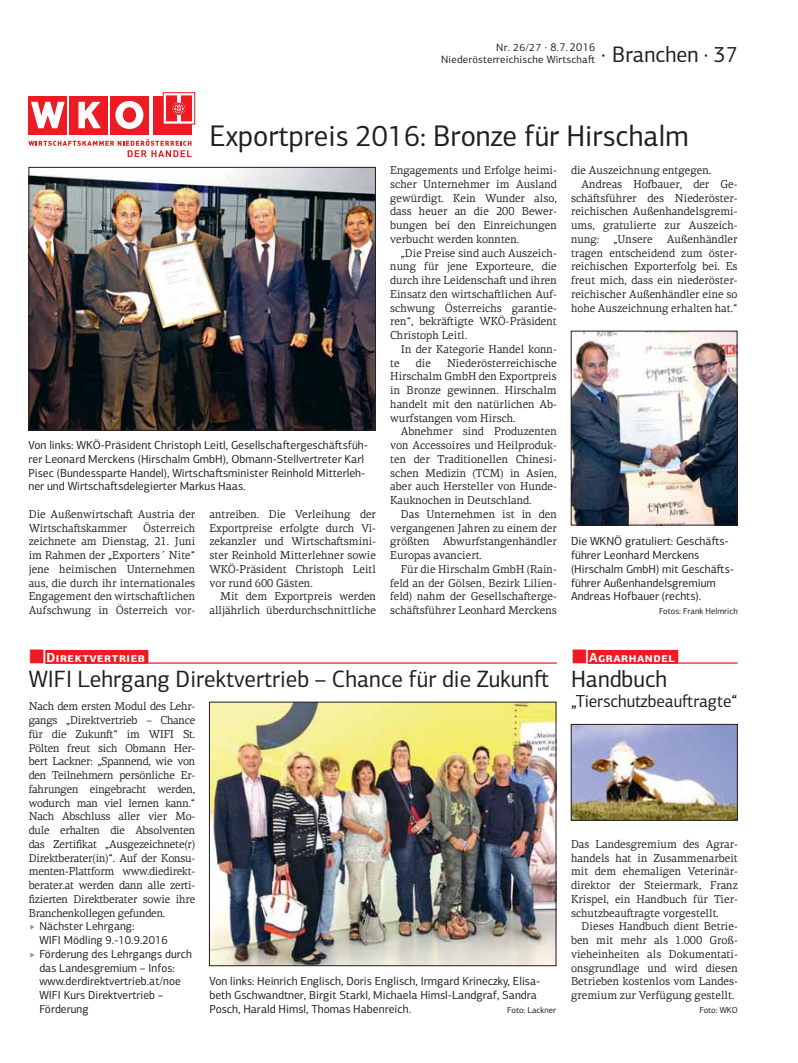
<style>
.page{position:relative;width:798px;height:1063px;background:#fff}
.page>*{position:absolute;margin:0;border:0;box-sizing:border-box;transform-origin:0 0}
.t1{font:30px "PF Centro Sans Pro";color:#231f20;scale:.96 1}
.t2{font:23.75px "PF Centro Sans Pro";color:#231f20;scale:.96 1}
.t3{font:22.5px "PF Centro Sans Pro";color:#231f20;scale:.96 1}
.t4{font:17.5px "PF Centro Sans Pro";letter-spacing:-.005em;color:#231f20;scale:.96 1}
.t5{font:700 13.12px "PF Centro Sans Pro";letter-spacing:.04em;color:#fff}
.t6{font:11.75px/13.8px "PF Centro Sans Pro";color:#231f20}
.t7{font:11.75px/13.8px "PF Centro Sans Pro";color:#231f20;scale:.96 1}
.t8{font:11.5px/13.8px "PF Centro Serif Pro";color:#231f20;text-align:justify;scale:.96 1}
.t9{font:11.5px "PF Centro Sans Pro";color:#231f20;scale:.96 1}
.t10{font:10.62px "PF Centro Sans Pro";letter-spacing:.02em;color:#231f20}
.t11{font:8.75px "PF Centro Sans Pro";color:#231f20}
.s1{font-size:10.62px}
</style>
<div class="page">
<div style="left:110px;top:96px;width:39px;height:39px;background:#ed1c24"></div>
<div style="left:69px;top:96px;width:39px;height:39px;background:#ed1c24"></div>
<svg style="left:78px;top:102px;width:23px;height:26px"></svg>
<div style="left:28px;top:96px;width:39px;height:39px;background:#ed1c24"></div>
<svg style="left:31px;top:102px;width:34px;height:26px"></svg>
<svg style="left:115px;top:101px;width:28px;height:28px"></svg>
<div style="left:123px;top:108px;width:12px;height:14px;background:#ed1c24;border-radius:50%"></div>
<div style="left:123px;top:107px;width:13px;height:15px;border:1px solid #ed1c24;border-radius:50%"></div>
<div style="left:153px;top:96px;width:38px;height:39px;background:#ed1c24"></div>
<svg style="left:165px;top:95px;width:27px;height:28px"></svg>
<div style="left:163px;top:92px;width:32px;height:33px;border:1px solid #ed1c24"></div>
<div style="left:166px;top:96px;width:10px;height:25px;background:#ed1c24"></div>
<div style="left:181px;top:96px;width:10px;height:25px;background:#ed1c24"></div>
<div style="left:173px;top:103px;width:12px;height:12px;border:1px solid #ed1c24;border-radius:50%"></div>
<svg style="left:173px;top:103px;width:11px;height:11px"></svg>
<svg style="left:28px;top:139px;width:163px;height:18px"></svg>
<div style="left:45px;top:650px;width:103px;height:14px;background:#ed1c24"></div>
<hr style="left:45px;top:662px;width:511px;height:2px;background:#ed1c24">
<img style="left:211px;top:704px;width:343px;height:260px">
<div style="left:209px;top:702px;width:347px;height:264px;border:1px solid #231f20"></div>
<img style="left:572px;top:333px;width:163px;height:190px">
<div style="left:570px;top:331px;width:167px;height:194px;border:1px solid #231f20"></div>
<img style="left:31px;top:169px;width:342px;height:259px">
<div style="left:29px;top:167px;width:346px;height:263px;border:1px solid #231f20"></div>
<div style="left:587px;top:650px;width:91px;height:14px;background:#ed1c24"></div>
<hr style="left:587px;top:662px;width:150px;height:2px;background:#ed1c24">
<img style="left:572px;top:726px;width:163px;height:92px">
<div style="left:570px;top:724px;width:167px;height:96px;border:1px solid #231f20"></div>
<p class="t9" style="left:496px;top:43px;width:104px"><span class="s1">Nr. 26/27</span> · 8.7. 2016</p>
<p class="t10" style="left:441px;top:55px;width:155px">Niederösterreichische Wirtscha-</p>
<h3 class="t3" style="left:601px;top:46px;width:144px">· Branchen · 37</h3>
<h1 class="t1" style="left:209px;top:125px;width:500px">Exportpreis 2016: Bronze für Hirschalm</h1>
<p class="t6" style="left:28px;top:440px;width:341px">Von links: WKÖ-Präsident Christoph Leitl, Gesellscha-ergeschä-sfüh&shy;rer Leonard Merckens (Hirschalm GmbH), Obmann-Stellvertreter Karl Pisec (Bundessparte Handel), Wirtscha-sminister Reinhold Mitterleh&shy;ner und Wirtscha-sdelegierter Markus Haas.</p>
<p class="t8" style="left:29px;top:508px;width:175px">Die Außenwirtscha- Austria der<br>Wirtscha-skammer</p>
<p class="t8" style="left:29px;top:522px;width:175px;text-indent:114px">Österreich zeichnete am Dienstag, 21. Juni im Rahmen der „Exporters´ Nite“ jene heimischen Unternehmen aus, die durch ihr internationales Engagement den wirtscha-lichen Aufschwung in Österreich vor-</p>
<p class="t8" style="left:209px;top:508px;width:175px">antreiben. Die Verleihung der Exportpreise erfolgte durch Vi&shy;zekanzler und Wirtscha-smini&shy;ster Reinhold Mitterlehner sowie WKÖ-Präsident Christoph Leitl vor rund 600 Gästen.</p>
<p class="t8" style="left:209px;top:591px;width:175px;text-align:right">Mit dem Exportpreis werden alljährlich überdurchschnittliche</p>
<p class="t8" style="left:390px;top:165px;width:175px">Engagements und Erfolge heimi&shy;scher Unternehmer im Ausland gewürdigt. Kein Wunder also, dass heuer an die 200 Bewer&shy;bungen bei den Einreichungen verbucht werden konnten.</p>
<p class="t8" style="left:390px;top:247px;width:175px;text-indent:11px">„Die Preise sind auch Auszeich&shy;nung für jene Exporteure, die durch ihre Leidenscha- und ihren Einsatz den wirtscha-lichen Auf&shy;schwung Österreichs garantie&shy;ren“, bekrä-igte WKÖ-Präsident Christoph Leitl.</p>
<p class="t8" style="left:401px;top:343px;width:164px">In der Kategorie Handel konn-</p>
<p class="t8" style="left:390px;top:357px;width:11px">te</p>
<p class="t8" style="left:415px;top:357px;width:17px">die</p>
<p class="t8" style="left:390px;top:357px;width:175px;text-indent:57px">Niederösterreichische Hirschalm GmbH den Exportpreis in Bronze gewinnen. Hirschalm handelt mit den natürlichen Ab&shy;wurfstangen vom Hirsch.</p>
<p class="t8" style="left:390px;top:426px;width:175px;text-indent:11px">Abnehmer sind Produzenten von Accessoires und Heilproduk&shy;ten der Traditionellen Chinesi&shy;schen Medizin (TCM) in Asien, aber auch Hersteller von Hunde-Kauknochen in Deutschland.</p>
<p class="t8" style="left:390px;top:508px;width:175px;text-indent:11px">Das Unternehmen ist in den vergangenen Jahren zu einem der größten Abwurfstangenhändler Europas avanciert.</p>
<p class="t8" style="left:390px;top:563px;width:175px;text-indent:11px">Für die Hirschalm GmbH (Rain&shy;feld an der Gölsen, Bezirk Lilien&shy;feld) nahm der Gesellscha-erge&shy;schä-sführer Leonhard Merckens</p>
<p class="t8" style="left:570px;top:165px;width:147px">die Auszeichnung entgegen.</p>
<p class="t8" style="left:581px;top:178px;width:164px">Andreas Hofbauer, der Ge-</p>
<p class="t8" style="left:570px;top:192px;width:175px">schä-sführer des Niederöster-</p>
<p class="t8" style="left:570px;top:206px;width:175px">reichischen Außenhandelsgremi-</p>
<p class="t8" style="left:570px;top:220px;width:175px">ums, gratulierte zur Auszeich-</p>
<p class="t8" style="left:570px;top:233px;width:31px">nung:</p>
<p class="t8" style="left:613px;top:233px;width:42px">„Unsere</p>
<p class="t8" style="left:570px;top:233px;width:175px;text-indent:96px">Außenhändler tragen entscheidend zum öster&shy;reichischen Exporterfolg bei. Es freut mich, dass ein niederöster&shy;reichischer Außenhändler eine so hohe Auszeichnung erhalten hat.“</p>
<p class="t6" style="left:570px;top:536px;width:164px">Die WKNÖ gratuliert: Geschä-s&shy;führer Leonhard Merckens (Hirschalm GmbH) mit Geschä-s&shy;führer Außenhandelsgremium<br>Andreas Hofbauer (rechts).</p>
<p class="t11" style="left:658px;top:608px;width:80px">Fotos: Frank Helmrich</p>
<p class="t5" style="left:47px;top:653px;width:100px">Direktvertrieb</p>
<h2 class="t2" style="left:29px;top:670px;width:543px">WIFI Lehrgang Direktvertrieb – Chance für die Zukun-</h2>
<p class="t8" style="left:29px;top:701px;width:175px">Nach dem ersten Modul des Lehr&shy;gangs „Direktvertrieb – Chance für die Zukun-“ im WIFI St.<br>Pölten freut sich Obmann Her&shy;bert Lackner: „Spannend, wie von den Teilnehmern persönliche Er&shy;fahrungen eingebracht werden, wodurch man viel lernen kann.“ Nach Abschluss aller vier Mo&shy;dule erhalten die Absolventen das Zertifikat „Ausgezeichnete(r)<br>Direktberater(in)“. Auf der Konsu&shy;menten-Plattform www.diedirekt&shy;berater.at werden dann alle zerti&shy;fizierten Direktberater sowie ihre Branchenkollegen gefunden.</p>
<p class="t7" style="left:39px;top:921px;width:160px">Nächster Lehrgang:<br>WIFI Mödling 9.-10.9.2016<br>Förderung des Lehrgangs durch das Landesgremium – Infos: www.derdirektvertrieb.at/noe<br>WIFI Kurs Direktvertrieb –<br>Förderung</p>
<p class="t6" style="left:209px;top:976px;width:332px">Von links: Heinrich Englisch, Doris Englisch, Irmgard Krineczky, Elisa&shy;beth Gschwandtner, Birgit Starkl, Michaela Himsl-Landgraf, Sandra<br>Posch, Harald Himsl, Thomas Habenreich.</p>
<p class="t11" style="left:507px;top:1007px;width:50px">Foto: Lackner</p>
<p class="t5" style="left:589px;top:653px;width:87px">Agrarhandel</p>
<h2 class="t2" style="left:570px;top:670px;width:102px">Handbuch</h2>
<h3 class="t4" style="left:570px;top:695px;width:174px">„Tierschutzbeau-ragte“</h3>
<p class="t8" style="left:570px;top:838px;width:175px">Das Landesgremium des Agrar&shy;handels hat in Zusammenarbeit mit dem ehemaligen Veterinär&shy;direktor der Steiermark, Franz Krispel, ein Handbuch für Tier&shy;schutzbeau-ragte vorgestellt.</p>
<p class="t8" style="left:570px;top:921px;width:175px;text-indent:11px">Dieses Handbuch dient Betrie&shy;ben mit mehr als 1.000 Groß&shy;vieheinheiten als Dokumentati&shy;onsgrundlage und wird diesen Betrieben kostenlos vom Landes&shy;gremium zur Verfügung gestellt.</p>
<p class="t11" style="left:699px;top:1007px;width:40px">Foto: WKO</p>
</div>
